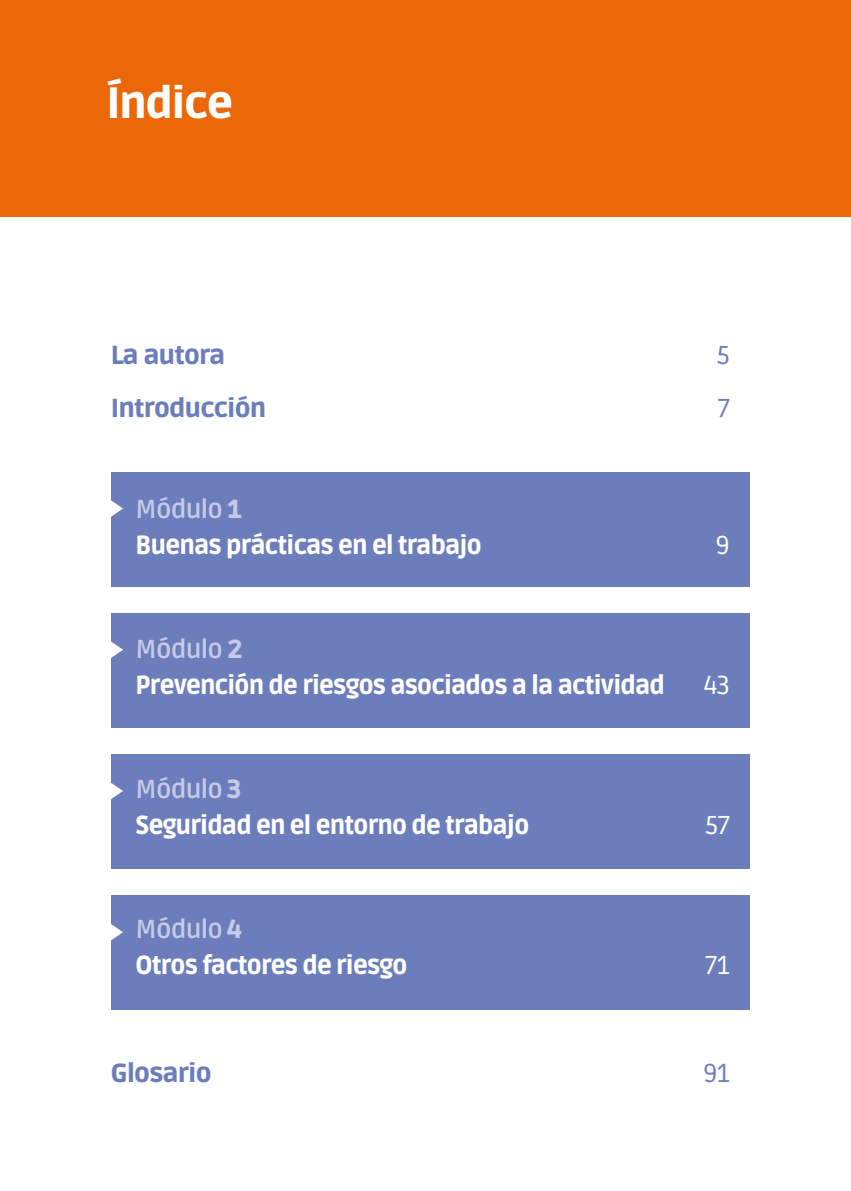
<style>
.page{position:relative;width:851px;height:1191px;background:#fff}
.page>*{position:absolute;margin:0;border:0;box-sizing:border-box;transform-origin:0 0}
.t1{font:900 43.6px "Ruda";letter-spacing:-.03em;color:#fff}
.t2{font:900 26px "Ruda";letter-spacing:-.03em;color:#fff;scale:.94 1}
.t3{font:900 26px "Ruda";letter-spacing:-.03em;color:#6c7dbc}
.t4{font:700 26px "Ruda";letter-spacing:-.03em;color:#c6c9e7}
.t5{font:26px "Ruda";color:#fff}
.t6{font:26px "Ruda";color:#6c7dbc}
.s1{font-weight:900}
</style>
<div class="page">
<div style="left:112px;top:895px;width:637px;height:115px;background:#6c7dbc"></div>
<svg style="left:111px;top:923px;width:12px;height:17px"></svg>
<div style="left:0;top:0;width:850px;height:217px;background:#ec6708"></div>
<div style="left:112px;top:472px;width:637px;height:114px;background:#6c7dbc"></div>
<svg style="left:111px;top:500px;width:12px;height:17px"></svg>
<div style="left:112px;top:613px;width:637px;height:114px;background:#6c7dbc"></div>
<svg style="left:111px;top:641px;width:12px;height:17px"></svg>
<div style="left:112px;top:754px;width:637px;height:114px;background:#6c7dbc"></div>
<svg style="left:111px;top:782px;width:12px;height:17px"></svg>
<p class="t1" style="left:106px;top:78px;width:128px">Índice</p>
<p class="t3" style="left:111px;top:340px;width:116px">La autora</p>
<p class="t6" style="left:716px;top:341px;width:15px">5</p>
<p class="t3" style="left:111px;top:393px;width:157px">Introducción</p>
<p class="t6" style="left:717px;top:394px;width:14px">7</p>
<p class="t4" style="left:135px;top:495px;width:108px">Módulo <span class="s1">1</span></p>
<p class="t2" style="left:135px;top:530px;width:370px">Buenas prácticas en el trabajo</p>
<p class="t5" style="left:715px;top:531px;width:16px">9</p>
<p class="t4" style="left:135px;top:635px;width:109px">Módulo <span class="s1">2</span></p>
<p class="t2" style="left:135px;top:670px;width:564px">Prevención de riesgos asociados a la actividad</p>
<p class="t5" style="left:703px;top:671px;width:28px">43</p>
<p class="t4" style="left:135px;top:774px;width:107px">Módulo <span class="s1">3</span></p>
<p class="t2" style="left:135px;top:810px;width:420px">Seguridad en el entorno de trabajo</p>
<p class="t5" style="left:705px;top:811px;width:26px">57</p>
<p class="t4" style="left:135px;top:914px;width:108px">Módulo <span class="s1">4</span></p>
<p class="t2" style="left:135px;top:950px;width:291px">Otros factores de riesgo</p>
<p class="t5" style="left:705px;top:951px;width:26px">71</p>
<p class="t3" style="left:111px;top:1058px;width:102px">Glosario</p>
<p class="t6" style="left:703px;top:1059px;width:28px">91</p>
</div>
